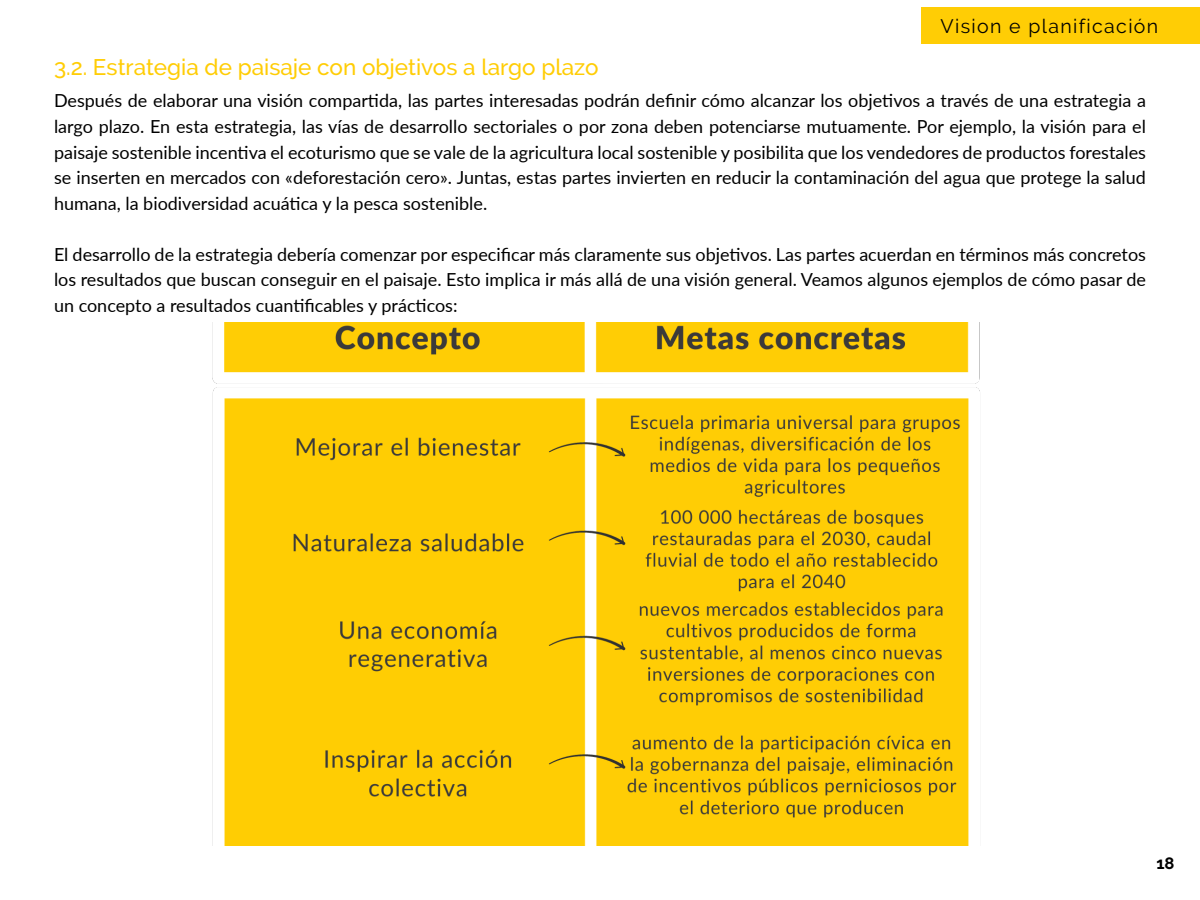
<style>
.page{position:relative;width:1200px;height:900px;background:#fff}
.page>*{position:absolute;margin:0;border:0;box-sizing:border-box;transform-origin:0 0}
.t1{font:500 22.5px "Raleway";color:#ffcd05}
.t2{font:19.5px "Raleway";letter-spacing:.07em;color:#000101}
.t3{font:18px/25.5px "Lato";color:#000;text-align:justify}
.t4{font:700 16.5px "Raleway";color:#000}
</style>
<div class="page">
<div style="left:921px;top:8px;width:279px;height:36px;background:#ffcd05"></div>
<img style="left:212px;top:322px;width:768px;height:524px">
<p class="t1" style="left:54px;top:54px;width:546px">3.2. Estrategia de paisaje con objetivos a largo plazo</p>
<p class="t2" style="left:940px;top:15px;width:219px">Vision e planificación</p>
<p class="t3" style="left:54px;top:87px;width:1094px">Después de elaborar una visión compartida, las partes interesadas podrán definir cómo alcanzar los objetivos a través de una estrategia a largo plazo. En esta estrategia, las vías de desarrollo sectoriales o por zona deben potenciarse mutuamente. Por ejemplo, la visión para el paisaje sostenible incentiva el ecoturismo que se vale de la agricultura local sostenible y posibilita que los vendedores de productos forestales se inserten en mercados con «deforestación cero». Juntas, estas partes invierten en reducir la contaminación del agua que protege la salud humana, la biodiversidad acuática y la pesca sostenible.</p>
<p class="t3" style="left:54px;top:240px;width:1094px">El desarrollo de la estrategia debería comenzar por especificar más claramente sus objetivos. Las partes acuerdan en términos más concretos los resultados que buscan conseguir en el paisaje. Esto implica ir más allá de una visión general. Veamos algunos ejemplos de cómo pasar de un concepto a resultados cuantificables y prácticos:</p>
<p class="t4" style="left:1156px;top:854px;width:20px">18</p>
</div>
